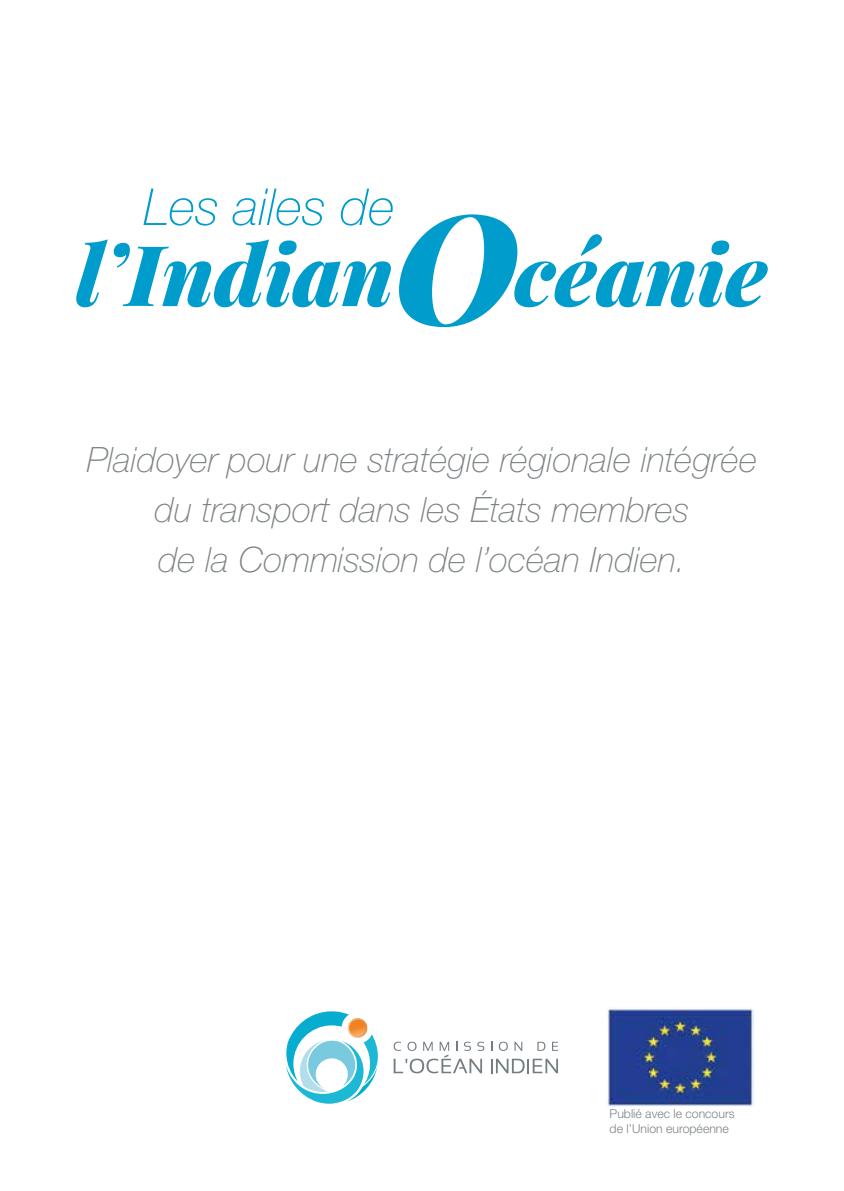
<style>
.page{position:relative;width:844px;height:1191px;background:#fff}
.page>*{position:absolute;margin:0;border:0;box-sizing:border-box;transform-origin:0 0}
.t1{font:italic 100 50.93px "Helvetica Neue LT Std";color:#009dcc}
.t2{font:italic 100 35px/50.4px "Helvetica Neue LT Std";color:#7d8386;text-align:center}
.t3{font:300 12.25px/14.7px "Helvetica Neue LT Std";color:#7d8386}
</style>
<div class="page">
<svg style="left:76px;top:239px;width:32px;height:68px"></svg>
<svg style="left:114px;top:239px;width:277px;height:68px"></svg>
<svg style="left:399px;top:214px;width:368px;height:113px"></svg>
<svg style="left:498px;top:1041px;width:9px;height:10px"></svg>
<svg style="left:514px;top:1041px;width:8px;height:9px"></svg>
<svg style="left:537px;top:1041px;width:8px;height:9px"></svg>
<svg style="left:552px;top:1041px;width:6px;height:9px"></svg>
<svg style="left:491px;top:1058px;width:67px;height:15px"></svg>
<svg style="left:286px;top:1011px;width:198px;height:92px"></svg>
<img style="left:606px;top:1007px;width:147px;height:100px">
<h1 class="t1" style="left:143px;top:178px;width:253px">Les ailes de</h1>
<p class="t2" style="left:87px;top:434px;width:671px">Plaidoyer pour une stratégie régionale intégrée du transport dans les États membres<br>de la Commission de l’océan Indien.</p>
<p class="t3" style="left:609px;top:1106px;width:127px">Publié avec le concours de l’Union européenne</p>
</div>
